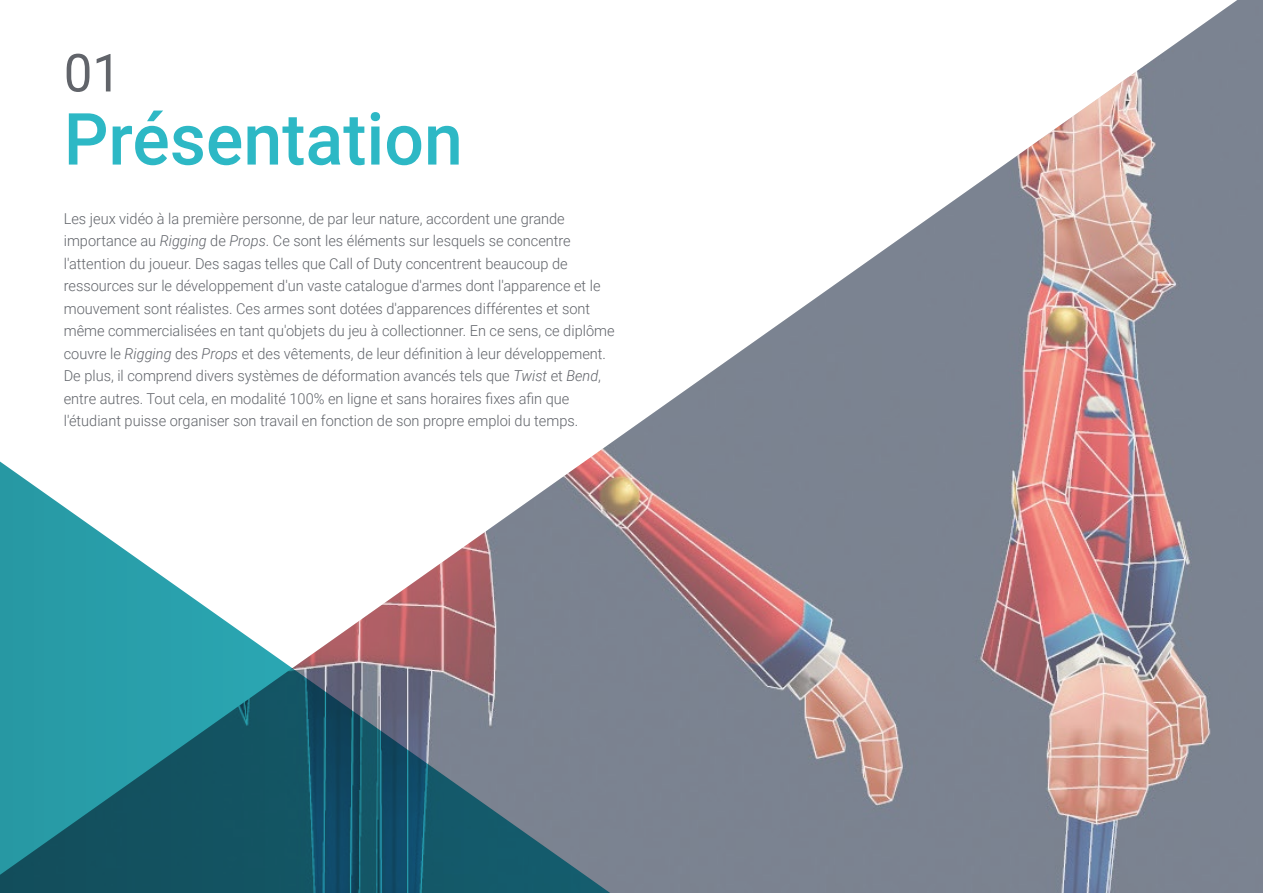
<style>
.page{position:relative;width:1263px;height:893px;background:#fff}
.page>*{position:absolute;margin:0;border:0;box-sizing:border-box;transform-origin:0 0}
.t1{font:500 72px "Roboto";color:#2db8c5}
.t2{font:52.5px "Roboto";color:#61646a}
.t3{font:300 15px/22.5px "Roboto";color:#61646a}
.s1{font-style:italic}
</style>
<div class="page">
<img style="left:606px;top:0;width:657px;height:893px">
<svg style="left:0;top:446px;width:640px;height:447px"></svg>
<h2 class="t2" style="left:64px;top:36px;width:59px">01</h2>
<h1 class="t1" style="left:64px;top:89px;width:401px">Présentation</h1>
<p class="t3" style="left:64px;top:207px;width:552px">Les jeux vidéo à la première personne, de par leur nature, accordent une grande importance au <span class="s1">Rigging</span> de <span class="s1">Props</span>. Ce sont les éléments sur lesquels se concentre l'attention du joueur. Des sagas telles que Call of Duty concentrent beaucoup de ressources sur le développement d'un vaste catalogue d'armes dont l'apparence et le mouvement sont réalistes. Ces armes sont dotées d'apparences différentes et sont même commercialisées en tant qu'objets du jeu à collectionner. En ce sens, ce diplôme couvre le <span class="s1">Rigging</span> des <span class="s1">Props</span> et des vêtements, de leur définition à leur développement.<br>De plus, il comprend divers systèmes de déformation avancés tels que <span class="s1">Twist</span> et <span class="s1">Bend</span>, entre autres. Tout cela, en modalité 100% en ligne et sans horaires fixes afin que l'étudiant puisse organiser son travail en fonction de son propre emploi du temps.</p>
</div>
